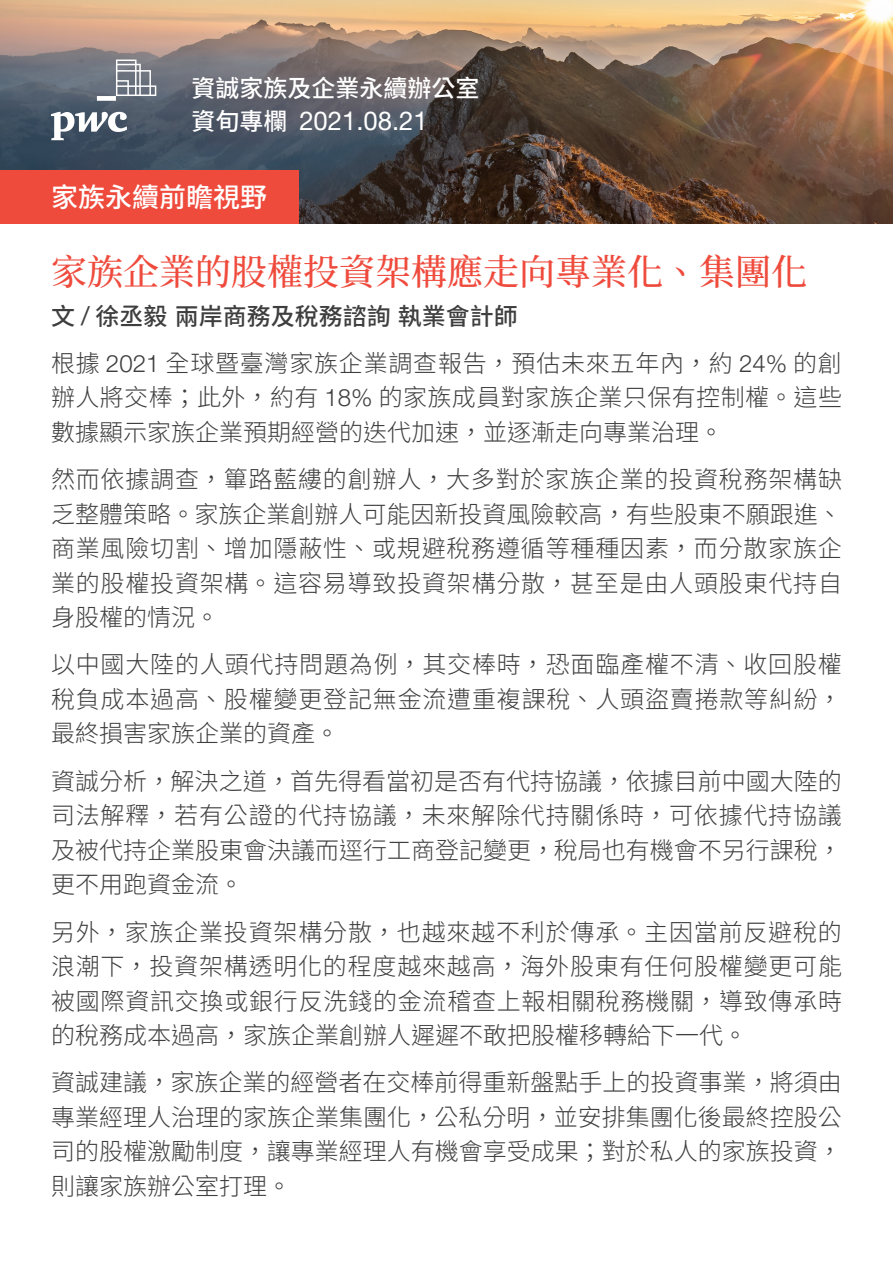
<style>
.page{position:relative;width:893px;height:1263px;background:#fff}
.page>*{position:absolute;margin:0;border:0;box-sizing:border-box;transform-origin:0 0}
.章節標題{font:500 36px "Noto Serif CJ Ktc";color:#ef4b3d}
.大標{font:500 27px "Noto Sans CJ Ktc";color:#fff}
.大標-2{font:25.65px "Helvetica Neue LT Pro";color:#fff}
.內文16_23{font:300 24px/34.5px "Noto Sans CJ Ktc";color:#3e3e3f;text-align:justify}
.內文16_23-2{font:500 24px "Noto Sans CJ Ktc";color:#3e3e3f}
.大標-3{font:500 24px "Noto Sans CJ Ktc";color:#fff}
.s1{font-family:"Noto Sans CJ Ktc";font-weight:500;font-size:24px}
.s2{font-family:"Helvetica Neue LT Pro";font-weight:400;font-size:25.65px}
.s3{font-family:"Helvetica Neue LT Pro"}
</style>
<div class="page">
<img style="left:0;top:0;width:893px;height:223px">
<div style="left:0;top:170px;width:298px;height:53px;background:#ef4b3d"></div>
<svg style="left:51px;top:60px;width:105px;height:80px;background:#757e8a"></svg>
<p class="大標-3" style="left:191px;top:75px;width:289px">資誠家族及企業永續辦公室</p>
<p class="大標-2" style="left:191px;top:105px;width:238px"><span class="s1">資旬專欄</span> 2021.08.21</p>
<p class="大標" style="left:51px;top:182px;width:217px">家族永續前瞻視野</p>
<p class="章節標題" style="left:51px;top:251px;width:757px">家族企業的股權投資架構應走向專業化、集團化</p>
<p class="內文16_23-2" style="left:51px;top:302px;width:468px">文 <span class="s2">/</span> 徐丞毅兩岸商務及稅務諮詢執業會計師</p>
<p class="內文16_23" style="left:51px;top:346px;width:792px">根據 <span class="s3">2021</span> 全球暨臺灣家族企業調查報告，預估未來五年內，約 <span class="s3">24%</span> 的創辦人將交棒；此外，約有 <span class="s3">18%</span> 的家族成員對家族企業只保有控制權。這些數據顯示家族企業預期經營的迭代加速，並逐漸走向專業治理。</p>
<p class="內文16_23" style="left:51px;top:463px;width:792px">然而依據調查，篳路藍縷的創辦人，大多對於家族企業的投資稅務架構缺乏整體策略。家族企業創辦人可能因新投資風險較高，有些股東不願跟進、商業風險切割、增加隱蔽性、或規避稅務遵循等種種因素，而分散家族企業的股權投資架構。這容易導致投資架構分散，甚至是由人頭股東代持自身股權的情況。</p>
<p class="內文16_23" style="left:51px;top:648px;width:792px">以中國大陸的人頭代持問題為例，其交棒時，恐面臨產權不清、收回股權稅負成本過高、股權變更登記無金流遭重複課稅、人頭盜賣捲款等糾紛，最終損害家族企業的資產。</p>
<p class="內文16_23" style="left:51px;top:764px;width:792px">資誠分析，解決之道，首先得看當初是否有代持協議，依據目前中國大陸的司法解釋，若有公證的代持協議，未來解除代持關係時，可依據代持協議及被代持企業股東會決議而逕行工商登記變更，稅局也有機會不另行課稅，更不用跑資金流。</p>
<p class="內文16_23" style="left:51px;top:915px;width:793px">另外，家族企業投資架構分散，也越來越不利於傳承。主因當前反避稅的浪潮下，投資架構透明化的程度越來越高，海外股東有任何股權變更可能被國際資訊交換或銀行反洗錢的金流稽查上報相關稅務機關，導致傳承時的稅務成本過高，家族企業創辦人遲遲不敢把股權移轉給下一代。</p>
<p class="內文16_23" style="left:51px;top:1066px;width:792px">資誠建議，家族企業的經營者在交棒前得重新盤點手上的投資事業，將須由專業經理人治理的家族企業集團化，公私分明，並安排集團化後最終控股公司的股權激勵制度，讓專業經理人有機會享受成果；對於私人的家族投資，則讓家族辦公室打理。</p>
</div>
